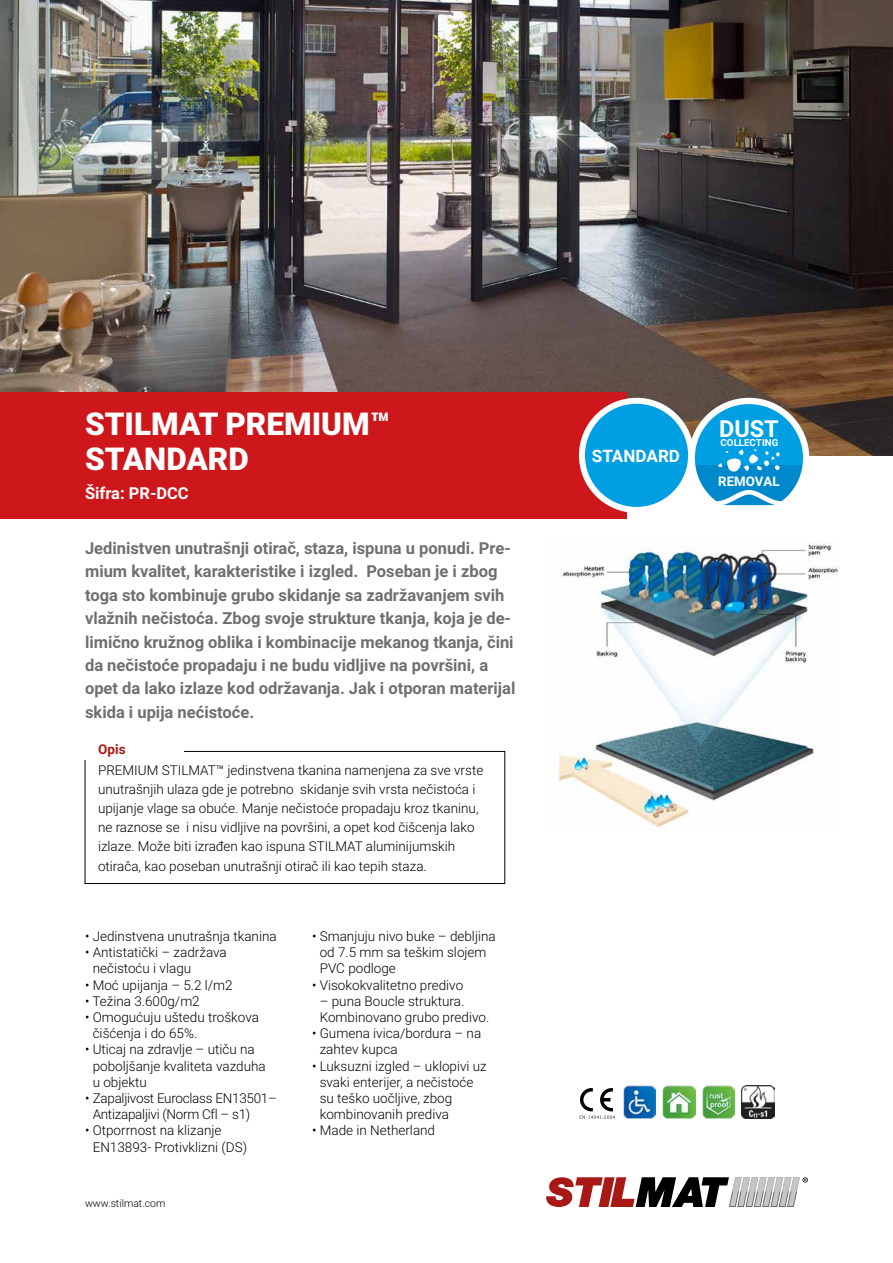
<style>
.page{position:relative;width:893px;height:1263px;background:#fff}
.page>*{position:absolute;margin:0;border:0;box-sizing:border-box;transform-origin:0 0}
.t1{font:900 31.5px/34.8px "Roboto";color:#fff}
.t2{font:700 23.4px "Roboto";color:#fff}
.t3{font:700 17.1px "Roboto";color:#fff}
.t4{font:700 16.5px/23.4px "Roboto";color:#706f6f}
.t5{font:700 16.5px "Roboto";color:#fff}
.t6{font:300 13.5px/16.2px "Roboto";color:#000}
.t7{font:300 13.5px/16.2px "Roboto";letter-spacing:-.02em;color:#000}
.t8{font:700 13.5px "Roboto";color:#aa1917}
.t9{font:700 13.2px "Roboto";color:#fff}
.t10{font:300 10.5px "Roboto";color:#000}
.t11{font:700 9.75px "Roboto";color:#fff}
</style>
<div class="page">
<svg style="left:546px;top:1177px;width:262px;height:30px"></svg>
<img style="left:0;top:0;width:893px;height:455px">
<svg style="left:580px;top:1088px;width:35px;height:31px"></svg>
<img style="left:623px;top:1086px;width:33px;height:33px">
<img style="left:662px;top:1086px;width:33px;height:33px">
<img style="left:702px;top:1086px;width:33px;height:33px">
<img style="left:742px;top:1086px;width:32px;height:33px">
<div style="left:85px;top:751px;width:420px;height:133px;border:1px solid #000"></div>
<img style="left:558px;top:541px;width:280px;height:286px">
<div style="left:0;top:392px;width:626px;height:127px;background:#cd171a"></div>
<svg style="left:689px;top:398px;width:120px;height:108px"></svg>
<div style="left:582px;top:401px;width:109px;height:109px;background:#009fe3;border-radius:50%"></div>
<div style="left:579px;top:398px;width:115px;height:115px;border:6px solid #fff;border-radius:50%"></div>
<div style="left:83px;top:744px;width:101px;height:15px;background:#fff"></div>
<h1 class="t1" style="left:85px;top:405px;width:306px">STILMAT PREMIUM™<br>STANDARD</h1>
<p class="t5" style="left:85px;top:482px;width:105px">Šifra: PR-DCC</p>
<p class="t4" style="left:85px;top:536px;width:432px">Jedinistven unutrašnji otirač, staza, ispuna u ponudi. Pre&shy;mium kvalitet, karakteristike i izgled. Poseban je i zbog toga sto kombinuje grubo skidanje sa zadržavanjem svih vlažnih nečistoća. Zbog svoje strukture tkanja, koja je de&shy;limično kružnog oblika i kombinacije mekanog tkanja, čini da nečistoće propadaju i ne budu vidljive na površini, a opet da lako izlaze kod održavanja. Jak i otporan materijal skida i upija nećistoće.</p>
<p class="t8" style="left:98px;top:740px;width:29px">Opis</p>
<p class="t6" style="left:98px;top:760px;width:387px;line-height:19.2px">PREMIUM STILMAT™ jedinstvena tkanina namenjena za sve vrste unutrašnjih ulaza gde je potrebno skidanje svih vrsta nečistoća i upijanje vlage sa obuće. Manje nečistoće propadaju kroz tkaninu, ne raznose se i nisu vidljive na površini, a opet kod čišcenja lako izlaze. Može biti izrađen kao ispuna STILMAT aluminijumskih otirača, kao poseban unutrašnji otirač ili kao tepih staza.</p>
<p class="t6" style="left:85px;top:928px;width:193px">• Jedinstvena unutrašnja tkanina</p>
<p class="t6" style="left:93px;top:944px;width:136px;text-indent:-8px">• Antistatički – zadržava nečistoću i vlagu</p>
<p class="t6" style="left:85px;top:976px;width:149px">• Moć upijanja – 5.2 l/m2</p>
<p class="t6" style="left:85px;top:992px;width:116px">• Težina 3.600g/m2</p>
<p class="t6" style="left:93px;top:1009px;width:168px;text-indent:-8px">• Omogućuju uštedu troškova čišćenja i do 65%.</p>
<p class="t6" style="left:93px;top:1041px;width:175px;text-indent:-8px">• Uticaj na zdravlje – utiču na poboljšanje kvaliteta vazduha u objektu</p>
<p class="t7" style="left:93px;top:1090px;width:186px;text-indent:-8px">• Zapaljivost Euroclass EN13501–<br>Antizapaljivi (Norm Cfl – s1)</p>
<p class="t6" style="left:93px;top:1122px;width:156px;text-indent:-8px">• Otporrnost na klizanje<br>EN13893- Protivklizni (DS)</p>
<p class="t10" style="left:85px;top:1196px;width:82px">www.stilmat.com</p>
<p class="t6" style="left:320px;top:928px;width:178px;text-indent:-8px">• Smanjuju nivo buke – debljina od 7.5 mm sa teškim slojem<br>PVC podloge</p>
<p class="t6" style="left:312px;top:976px;width:153px">• Visokokvalitetno predivo</p>
<p class="t6" style="left:320px;top:992px;width:171px">– puna Boucle struktura.<br>Kombinovano grubo predivo.</p>
<p class="t6" style="left:320px;top:1025px;width:163px;text-indent:-8px">• Gumena ivica/bordura – na zahtev kupca</p>
<p class="t6" style="left:320px;top:1057px;width:169px;text-indent:-8px">• Luksuzni izgled – uklopivi uz svaki enterijer, a nečistoće su teško uočljive, zbog kombinovanih prediva</p>
<p class="t6" style="left:312px;top:1122px;width:125px">• Made in Netherland</p>
<p class="t3" style="left:592px;top:444px;width:90px">STANDARD</p>
<h2 class="t2" style="left:719px;top:412px;width:61px">DUST</h2>
<p class="t11" style="left:721px;top:436px;width:59px">COLLECTING</p>
<p class="t9" style="left:718px;top:472px;width:63px">REMOVAL</p>
</div>
